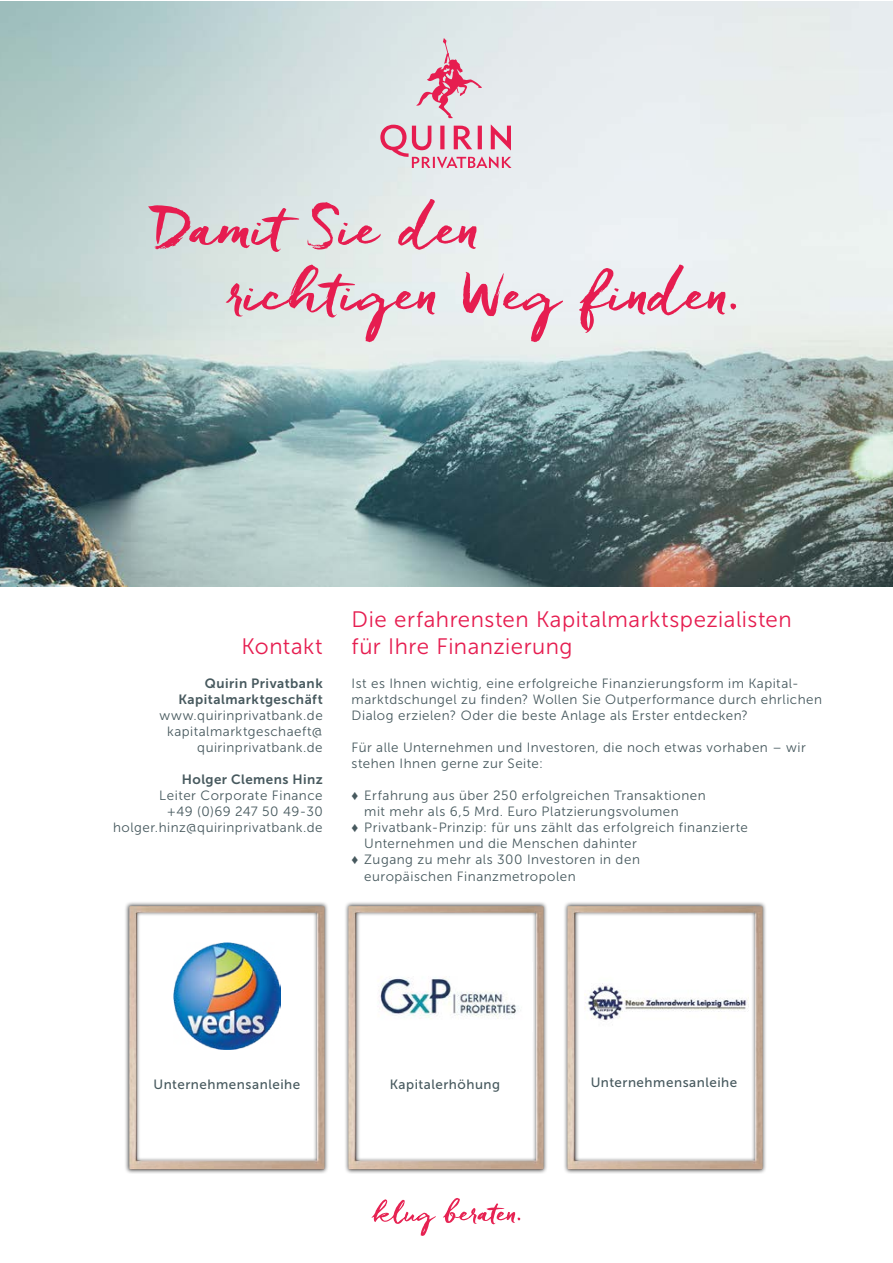
<style>
.page{position:relative;width:893px;height:1263px;background:#fff}
.page>*{position:absolute;margin:0;border:0;box-sizing:border-box;transform-origin:0 0}
.t1{font:58.05px/65.6px "Freeland";letter-spacing:.015em;color:#e61d50}
.t2{font:22.35px "Museo Sans 300";letter-spacing:.025em;color:#e61d50}
.t3{font:13.35px/16px "Museo Sans 300";letter-spacing:.035em;color:#47595e}
.t4{font:13.35px/16px "Museo Sans 700";letter-spacing:.035em;color:#47595e;text-align:right}
.t5{font:13.35px "Museo Sans 500";letter-spacing:.04em;color:#47595e}
.s1{font-family:"Arial"}
</style>
<div class="page">
<img style="left:1px;top:1px;width:892px;height:586px">
<svg style="left:380px;top:38px;width:131px;height:130px;background:#e1c8d1"></svg>
<svg style="left:371px;top:1198px;width:149px;height:38px"></svg>
<div style="left:344px;top:901px;width:204px;height:273px;background:#000;opacity:.75"></div>
<img style="left:348px;top:906px;width:196px;height:263px">
<div style="left:125px;top:901px;width:204px;height:273px;background:#000;opacity:.75"></div>
<img style="left:129px;top:906px;width:195px;height:263px">
<div style="left:563px;top:901px;width:204px;height:273px;background:#000;opacity:.75"></div>
<img style="left:567px;top:906px;width:196px;height:263px">
<img style="left:363px;top:962px;width:170px;height:69px">
<img style="left:584px;top:947px;width:164px;height:109px">
<img style="left:173px;top:942px;width:107px;height:107px">
<svg style="left:1px;top:1px;width:3px;height:4px"></svg>
<svg style="left:888px;top:1px;width:5px;height:4px"></svg>
<h1 class="t1" style="left:228px;top:191px;width:518px;text-indent:-75px">Damit Sie den<br>richtigen Weg finden.</h1>
<h2 class="t2" style="left:352px;top:608px;width:442px">Die erfahrensten Kapitalmarktspezialisten</h2>
<h2 class="t2" style="left:242px;top:634px;width:83px">Kontakt</h2>
<h2 class="t2" style="left:352px;top:634px;width:222px">für Ihre Finanzierung</h2>
<p class="t3" style="left:352px;top:675px;width:472px">Ist es Ihnen wichtig, eine erfolgreiche Finanzierungsform im Kapital&shy;marktdschungel zu finden? Wollen Sie Outperformance durch ehrlichen<br>Dialog erzielen? Oder die beste Anlage als Erster entdecken?</p>
<p class="t3" style="left:352px;top:739px;width:456px">Für alle Unternehmen und Investoren, die noch etwas vorhaben – wir stehen Ihnen gerne zur Seite:</p>
<p class="t3" style="left:352px;top:788px;width:356px"><span class="s1">♦</span> Erfahrung aus über 250 erfolgreichen Transaktionen</p>
<p class="t3" style="left:364px;top:804px;width:316px">mit mehr als 6,5 Mrd. Euro Platzierungsvolumen</p>
<p class="t3" style="left:352px;top:820px;width:398px"><span class="s1">♦</span> Privatbank-Prinzip: für uns zählt das erfolgreich finanzierte</p>
<p class="t3" style="left:364px;top:836px;width:274px">Unternehmen und die Menschen dahinter</p>
<p class="t3" style="left:352px;top:852px;width:290px"><span class="s1">♦</span> Zugang zu mehr als 300 Investoren in den</p>
<p class="t3" style="left:364px;top:868px;width:213px">europäischen Finanzmetropolen</p>
<p class="t4" style="left:178px;top:675px;width:146px">Quirin Privatbank<br>Kapitalmarktgeschäft</p>
<p class="t3" style="left:159px;top:707px;width:165px;text-align:right">www.quirinprivatbank.de kapitalmarktgeschaeft@ quirinprivatbank.de</p>
<p class="t4" style="left:182px;top:771px;width:142px">Holger Clemens Hinz</p>
<p class="t3" style="left:113px;top:788px;width:211px;text-align:right">Leiter Corporate Finance<br>+49 (0)69 247 50 49-30 holger.hinz@quirinprivatbank.de</p>
<p class="t5" style="left:154px;top:1077px;width:148px">Unternehmensanleihe</p>
<p class="t5" style="left:390px;top:1076px;width:112px">Kapitalerhöhung</p>
<p class="t5" style="left:591px;top:1075px;width:148px">Unternehmensanleihe</p>
</div>
